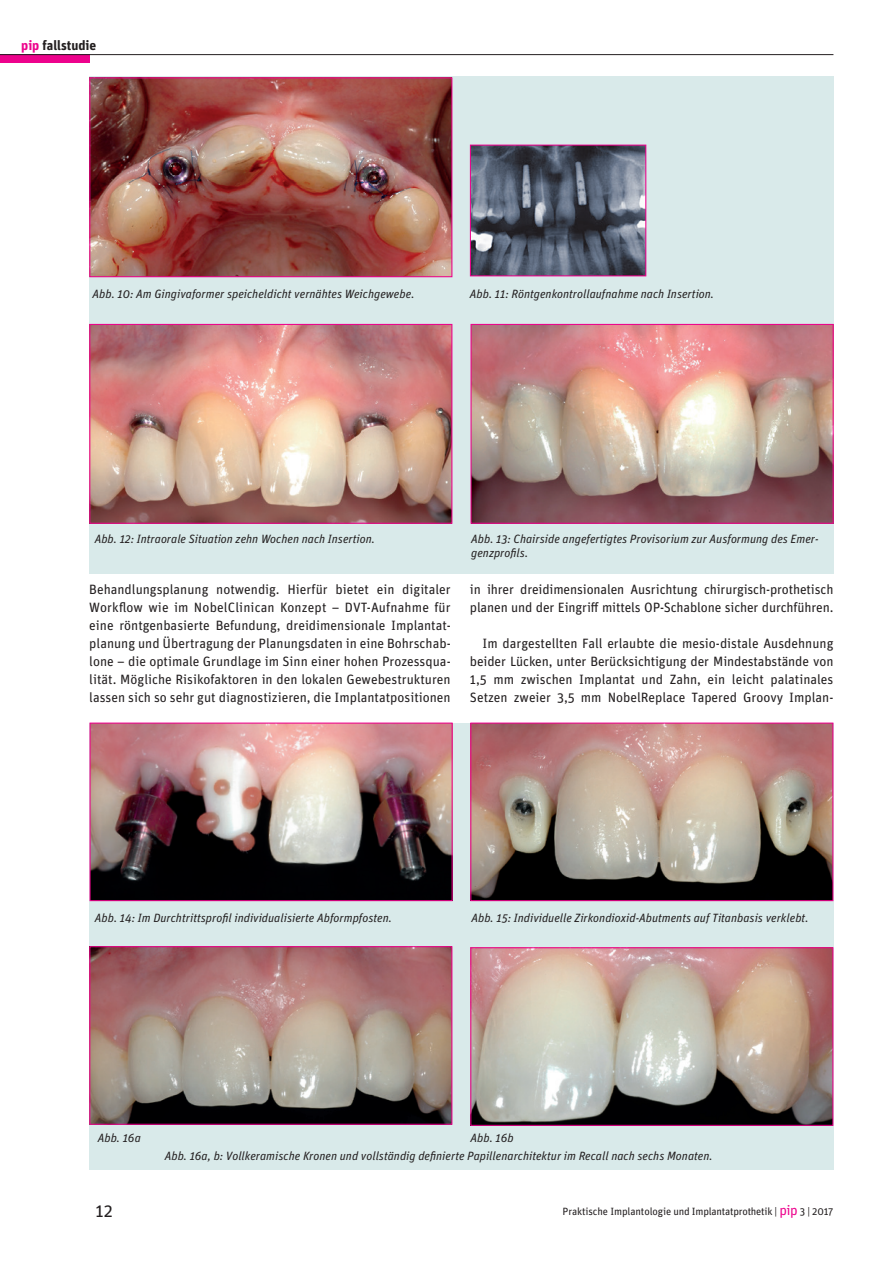
<style>
.page{position:relative;width:893px;height:1263px;background:#fff}
.page>*{position:absolute;margin:0;border:0;box-sizing:border-box;transform-origin:0 0}
.t1{font:18px "Unit OT";color:#231f20}
.Text{font:13.5px/18px "Unit OT";letter-spacing:-.01em;color:#231f20;text-align:justify}
.t2{font:700 13.5px "Unit OT";color:#231f20}
.BUs{font:italic 12px/13.5px "Unit OT";color:#231f20}
.t3{font:10.5px "Unit OT";letter-spacing:-.02em;color:#231f20}
.s1{color:#ed028c}
.s2{font-size:14.1px;color:#ed028c}
</style>
<div class="page">
<div style="left:0;top:54px;width:89px;height:9px;background:#ed028c"></div>
<hr style="left:0;top:54px;width:833px;height:1px;background:#231f20">
<div style="left:89px;top:723px;width:744px;height:447px;background:#d9eaea"></div>
<div style="left:89px;top:77px;width:744px;height:497px;background:#d9eaea"></div>
<img style="left:91px;top:79px;width:359px;height:196px">
<div style="left:89px;top:77px;width:363px;height:200px;border:1px solid #ed028c"></div>
<img style="left:472px;top:147px;width:172px;height:127px">
<div style="left:470px;top:145px;width:176px;height:131px;border:1px solid #ed028c"></div>
<img style="left:91px;top:326px;width:359px;height:196px">
<div style="left:89px;top:324px;width:363px;height:200px;border:1px solid #ed028c"></div>
<img style="left:472px;top:326px;width:360px;height:196px">
<div style="left:470px;top:324px;width:364px;height:200px;border:1px solid #ed028c"></div>
<img style="left:92px;top:724px;width:359px;height:175px">
<div style="left:90px;top:722px;width:363px;height:179px;border:1px solid #ed028c"></div>
<img style="left:472px;top:724px;width:359px;height:175px">
<div style="left:470px;top:722px;width:363px;height:179px;border:1px solid #ed028c"></div>
<img style="left:91px;top:948px;width:359px;height:175px">
<div style="left:89px;top:946px;width:363px;height:179px;border:1px solid #ed028c"></div>
<img style="left:472px;top:949px;width:359px;height:175px">
<div style="left:470px;top:947px;width:363px;height:179px;border:1px solid #ed028c"></div>
<p class="t2" style="left:21px;top:37px;width:77px"><span class="s1">pip</span> fallstudie</p>
<p class="BUs" style="left:93px;top:287px;width:324px">Abb. 10: Am Gingivaformer speicheldicht vernähtes Weichgewebe.</p>
<p class="BUs" style="left:470px;top:287px;width:246px">Abb. 11: Röntgenkontrollaufnahme nach Insertion.</p>
<p class="BUs" style="left:95px;top:532px;width:282px">Abb. 12: Intraorale Situation zehn Wochen nach Insertion.</p>
<p class="BUs" style="left:471px;top:532px;width:349px">Abb. 13: Chairside angefertigtes Provisorium zur Ausformung des Emer&shy;genzprofils.</p>
<p class="Text" style="left:89px;top:580px;width:363px">Behandlungsplanung notwendig. Hierfür bietet ein digitaler Workflow wie im NobelClinican Konzept – DVT-Aufnahme für eine röntgenbasierte Befundung, dreidimensionale Implantat&shy;planung und Übertragung der Planungsdaten in eine Bohrschab&shy;lone – die optimale Grundlage im Sinn einer hohen Prozessqua&shy;lität. Mögliche Risikofaktoren in den lokalen Gewebestrukturen lassen sich so sehr gut diagnostizieren, die Implantatpositionen</p>
<p class="Text" style="left:470px;top:580px;width:365px">in ihrer dreidimensionalen Ausrichtung chirurgisch-prothetisch planen und der Eingriff mittels OP-Schablone sicher durchführen.</p>
<p class="Text" style="left:470px;top:634px;width:365px;text-indent:13px">Im dargestellten Fall erlaubte die mesio-distale Ausdehnung beider Lücken, unter Berücksichtigung der Mindestabstände von 1,5 mm zwischen Implantat und Zahn, ein leicht palatinales Setzen zweier 3,5 mm NobelReplace Tapered Groovy Implan-</p>
<p class="BUs" style="left:95px;top:911px;width:299px">Abb. 14: Im Durchtrittsprofil individualisierte Abformpfosten.</p>
<p class="BUs" style="left:471px;top:911px;width:339px">Abb. 15: Individuelle Zirkondioxid-Abutments auf Titanbasis verklebt.</p>
<p class="BUs" style="left:98px;top:1131px;width:45px">Abb. 16a</p>
<p class="BUs" style="left:471px;top:1131px;width:45px">Abb. 16b</p>
<p class="BUs" style="left:165px;top:1149px;width:549px">Abb. 16a, b: Vollkeramische Kronen und vollständig definierte Papillenarchitektur im Recall nach sechs Monaten.</p>
<h1 class="t1" style="left:96px;top:1200px;width:19px">12</h1>
<p class="t3" style="left:563px;top:1205px;width:272px">Praktische Implantologie und Implantatprothetik | <span class="s2">pip</span> 3 | 2017</p>
</div>
